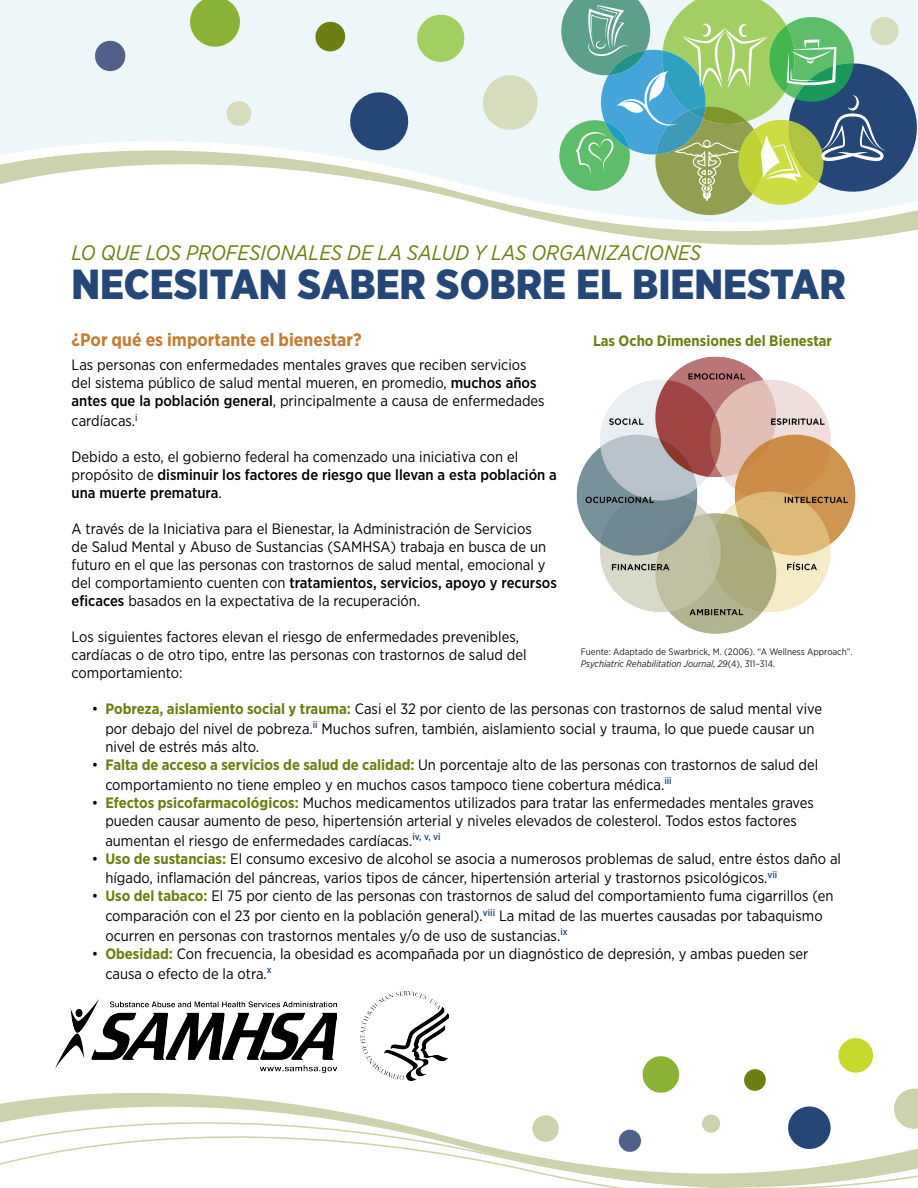
<style>
.page{position:relative;width:918px;height:1188px;background:#fff}
.page>*{position:absolute;margin:0;border:0;box-sizing:border-box;transform-origin:0 0}
.t1{font:900 42px "Gotham Narrow";color:#244778}
.t2{font:italic 21px "Gotham Narrow";color:#6d7e12}
.t3{font:700 18px "Gotham Narrow";color:#c27c31}
.t4{font:15px/18px "Gotham Narrow";color:#000}
.t5{font:700 15px "Gotham Narrow";color:#6d7e12}
.t6{font:9.45px/12px "Gotham Narrow";color:#231f20}
.s1{font-weight:500}
.s2{font-weight:700;color:#6d7e12}
.s3{font-style:italic}
</style>
<div class="page">
<div style="left:0;top:0;width:558px;height:113px;background:#edf6f8"></div>
<svg style="left:93px;top:41px;width:34px;height:30px"></svg>
<svg style="left:347px;top:89px;width:64px;height:24px;background:#7e95b1"></svg>
<svg style="left:313px;top:20px;width:33px;height:33px"></svg>
<svg style="left:415px;top:13px;width:50px;height:51px;background:#b9db90"></svg>
<svg style="left:480px;top:74px;width:61px;height:39px;background:#dbe3cd"></svg>
<svg style="left:226px;top:100px;width:26px;height:13px"></svg>
<svg style="left:189px;top:0;width:52px;height:48px;background:#a1c262"></svg>
<svg style="left:0;top:113px;width:558px;height:10px;background:#d5e1e3"></svg>
<svg style="left:0;top:123px;width:918px;height:122px"></svg>
<svg style="left:0;top:1066px;width:918px;height:122px"></svg>
<svg style="left:617px;top:1129px;width:26px;height:24px"></svg>
<svg style="left:785px;top:1103px;width:49px;height:49px"></svg>
<svg style="left:743px;top:1068px;width:23px;height:24px"></svg>
<svg style="left:838px;top:1038px;width:35px;height:35px"></svg>
<svg style="left:892px;top:1088px;width:26px;height:43px"></svg>
<div style="left:702px;top:1114px;width:18px;height:19px;background:#ccd2ac;border-radius:50%"></div>
<svg style="left:640px;top:1056px;width:41px;height:39px"></svg>
<svg style="left:531px;top:1115px;width:29px;height:28px"></svg>
<svg style="left:558px;top:0;width:360px;height:215px;background:#95bda0"></svg>
<img style="left:577px;top:356px;width:279px;height:278px">
<img style="left:56px;top:998px;width:280px;height:74px">
<img style="left:361px;top:991px;width:87px;height:90px">
<h1 class="t2" style="left:72px;top:239px;width:631px">LO QUE LOS PROFESIONALES DE LA SALUD Y LAS ORGANIZACIONES</h1>
<h1 class="t1" style="left:72px;top:256px;width:776px">NECESITAN SABER SOBRE EL BIENESTAR</h1>
<h2 class="t3" style="left:72px;top:328px;width:292px">¿Por qué es importante el bienestar?</h2>
<p class="t4" style="left:72px;top:356px;width:475px">Las personas con enfermedades mentales graves que reciben servicios del sistema público de salud mental mueren, en promedio, <span class="s1">muchos años antes que la población general</span>, principalmente a causa de enfermedades</p>
<p class="t4" style="left:72px;top:412px;width:68px">cardíacas.<sup>i</sup></p>
<p class="t4" style="left:72px;top:448px;width:487px">Debido a esto, el gobierno federal ha comenzado una iniciativa con el propósito de <span class="s1">disminuir los factores de riesgo que llevan a esta población a una muerte prematura</span>.</p>
<p class="t4" style="left:72px;top:520px;width:487px">A través de la Iniciativa para el Bienestar, la Administración de Servicios<br>de Salud Mental y Abuso de Sustancias (SAMHSA) trabaja en busca de un futuro en el que las personas con trastornos de salud mental, emocional y del comportamiento cuenten con <span class="s1">tratamientos, servicios, apoyo y recursos eficaces</span> basados en la expectativa de la recuperación.</p>
<p class="t4" style="left:72px;top:628px;width:457px">Los siguientes factores elevan el riesgo de enfermedades prevenibles, cardíacas o de otro tipo, entre las personas con trastornos de salud del comportamiento:</p>
<p class="t4" style="left:92px;top:699px;width:732px;line-height:19.8px;text-align:center">• <span class="s2">Pobreza, aislamiento social y trauma:</span> Casi el 32 por ciento de las personas con trastornos de salud mental vive por debajo del nivel de pobreza.<sup>ii</sup> Muchos sufren, también, aislamiento social y trauma, lo que puede causar un</p>
<p class="t4" style="left:105px;top:737px;width:155px">nivel de estrés más alto.</p>
<p class="t4" style="left:105px;top:755px;width:714px;line-height:19.8px;text-indent:-14px">• <span class="s2">Falta de acceso a servicios de salud de calidad:</span> Un porcentaje alto de las personas con trastornos de salud del comportamiento no tiene empleo y en muchos casos tampoco tiene cobertura médica.<sup>iii</sup></p>
<p class="t4" style="left:92px;top:793px;width:724px;text-align:center">• <span class="s2">Efectos psicofarmacológicos:</span> Muchos medicamentos utilizados para tratar las enfermedades mentales graves pueden causar aumento de peso, hipertensión arterial y niveles elevados de colesterol. Todos estos factores</p>
<p class="t4" style="left:105px;top:831px;width:337px">aumentan el riesgo de enfermedades cardíacas.<sup>iv,</sup> <sup>v,</sup> <sup>vi</sup></p>
<p class="t4" style="left:105px;top:848px;width:737px;line-height:19.8px;text-indent:-14px">• <span class="s2">Uso de sustancias:</span> El consumo excesivo de alcohol se asocia a numerosos problemas de salud, entre éstos daño al hígado, inflamación del páncreas, varios tipos de cáncer, hipertensión arterial y trastornos psicológicos.<sup>vii</sup></p>
<p class="t4" style="left:105px;top:886px;width:730px;line-height:19.8px;text-indent:-13px">• <span class="s2">Uso del tabaco:</span> El 75 por ciento de las personas con trastornos de salud del comportamiento fuma cigarrillos (en comparación con el 23 por ciento en la población general).<sup>viii</sup> La mitad de las muertes causadas por tabaquismo ocurren en personas con trastornos mentales y/o de uso de sustancias.<sup>ix</sup></p>
<p class="t4" style="left:105px;top:944px;width:705px;line-height:19.8px;text-indent:-14px">• <span class="s2">Obesidad:</span> Con frecuencia, la obesidad es acompañada por un diagnóstico de depresión, y ambas pueden ser causa o efecto de la otra.<sup>x</sup></p>
<p class="t5" style="left:593px;top:331px;width:241px">Las Ocho Dimensiones del Bienestar</p>
<p class="t6" style="left:581px;top:646px;width:273px">Fuente: Adaptado de Swarbrick, M. (2006). “A Wellness Approach”.<br><span class="s3">Psychiatric Rehabilitation Journal, 29</span>(4), 311–314.</p>
</div>
